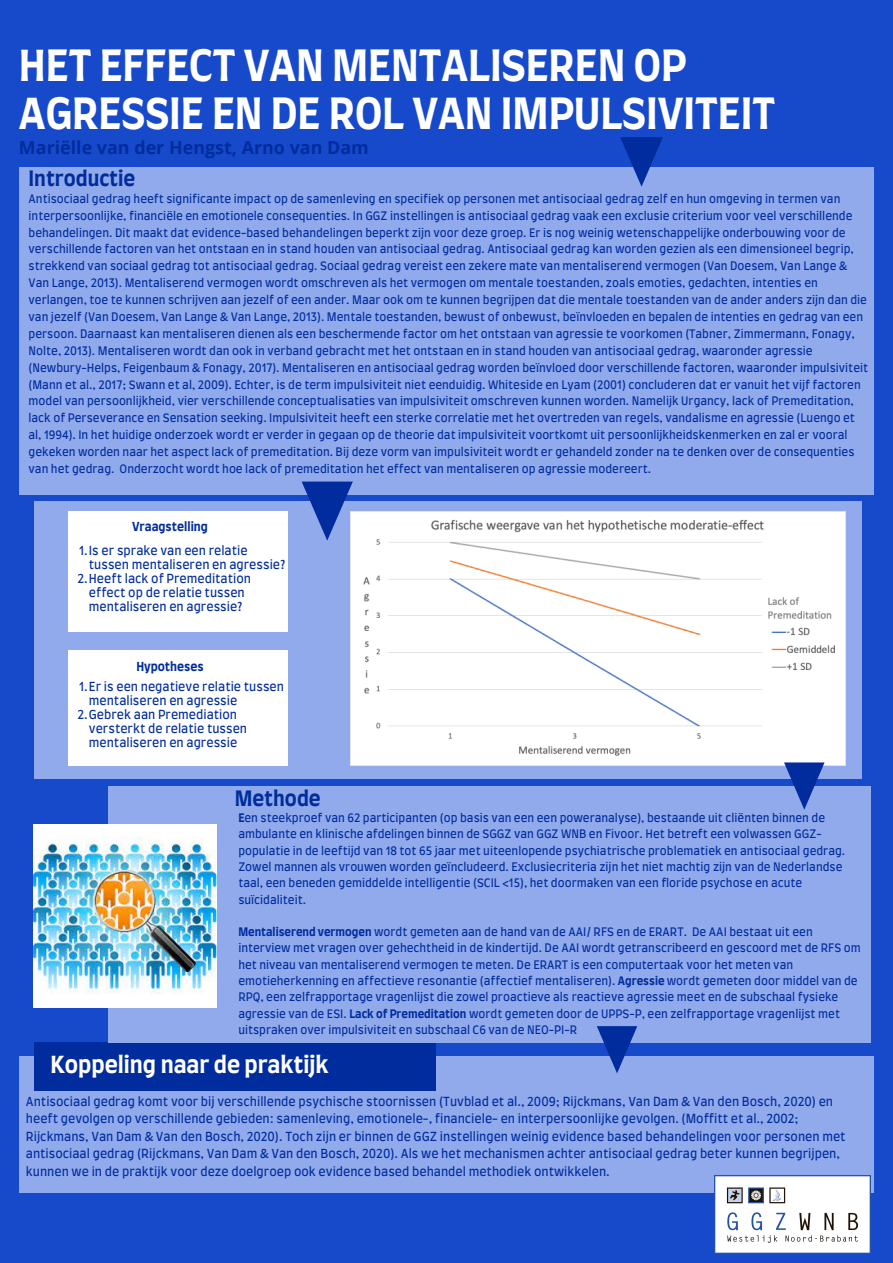
<style>
.page{position:relative;width:893px;height:1263px;background:#1749cb}
.page>*{position:absolute;margin:0;border:0;box-sizing:border-box;transform-origin:0 0}
.t1{font:700 41.25px/49px "Farro";color:#fff}
.t2{font:700 22.5px "Farro";color:#fff}
.t3{font:700 20.25px "Farro";color:#002c9d}
.t4{font:700 17.92px "Open Sans";color:#002c9d}
.t5{font:12px/17.5px "Farro";color:#002c9d}
.t6{font:700 12px "Farro";color:#002c9d}
.t7{font:11.25px/16.9px "Farro";color:#002c9d}
.s1{font-weight:700}
</style>
<div class="page">
<div style="left:19px;top:1056px;width:854px;height:136px;background:#91aaeb"></div>
<div style="left:34px;top:501px;width:827px;height:277px;background:#91aaeb"></div>
<div style="left:34px;top:1042px;width:401px;height:49px;background:#002c9d"></div>
<div style="left:19px;top:167px;width:854px;height:328px;background:#91aaeb"></div>
<svg style="left:620px;top:137px;width:43px;height:50px"></svg>
<div style="left:68px;top:511px;width:220px;height:120px;background:#fff"></div>
<div style="left:68px;top:650px;width:220px;height:116px;background:#fff"></div>
<div style="left:109px;top:786px;width:762px;height:256px;background:#91aaeb"></div>
<img style="left:350px;top:511px;width:495px;height:255px">
<svg style="left:302px;top:482px;width:51px;height:59px"></svg>
<svg style="left:784px;top:762px;width:40px;height:48px"></svg>
<svg style="left:597px;top:1026px;width:40px;height:47px"></svg>
<img style="left:714px;top:1175px;width:156px;height:78px">
<img style="left:34px;top:825px;width:183px;height:182px">
<h1 class="t1" style="left:19px;top:44px;width:757px">HET EFFECT VAN MENTALISEREN OP<br>AGRESSIE EN DE ROL VAN IMPULSIVITEIT</h1>
<h3 class="t4" style="left:19px;top:135px;width:351px">Mariëlle van der Hengst, Arno van Dam</h3>
<h3 class="t3" style="left:29px;top:170px;width:108px">Introductie</h3>
<p class="t7" style="left:29px;top:191px;width:841px">Antisociaal gedrag heeft significante impact op de samenleving en specifiek op personen met antisociaal gedrag zelf en hun omgeving in termen van interpersoonlijke, financiële en emotionele consequenties. In GGZ instellingen is antisociaal gedrag vaak een exclusie criterium voor veel verschillende behandelingen. Dit maakt dat evidence-based behandelingen beperkt zijn voor deze groep. Er is nog weinig wetenschappelijke onderbouwing voor de verschillende factoren van het ontstaan en in stand houden van antisociaal gedrag. Antisociaal gedrag kan worden gezien als een dimensioneel begrip, strekkend van sociaal gedrag tot antisociaal gedrag. Sociaal gedrag vereist een zekere mate van mentaliserend vermogen (Van Doesem, Van Lange &amp; Van Lange, 2013). Mentaliserend vermogen wordt omschreven als het vermogen om mentale toestanden, zoals emoties, gedachten, intenties en verlangen, toe te kunnen schrijven aan jezelf of een ander. Maar ook om te kunnen begrijpen dat die mentale toestanden van de ander anders zijn dan die van jezelf (Van Doesem, Van Lange &amp; Van Lange, 2013). Mentale toestanden, bewust of onbewust, beïnvloeden en bepalen de intenties en gedrag van een persoon. Daarnaast kan mentaliseren dienen als een beschermende factor om het ontstaan van agressie te voorkomen (Tabner, Zimmermann, Fonagy, Nolte, 2013). Mentaliseren wordt dan ook in verband gebracht met het ontstaan en in stand houden van antisociaal gedrag, waaronder agressie (Newbury-Helps, Feigenbaum &amp; Fonagy, 2017). Mentaliseren en antisociaal gedrag worden beïnvloed door verschillende factoren, waaronder impulsiviteit (Mann et al., 2017; Swann et al, 2009). Echter, is de term impulsiviteit niet eenduidig. Whiteside en Lyam (2001) concluderen dat er vanuit het vijf factoren model van persoonlijkheid, vier verschillende conceptualisaties van impulsiviteit omschreven kunnen worden. Namelijk Urgancy, lack of Premeditation, lack of Perseverance en Sensation seeking. Impulsiviteit heeft een sterke correlatie met het overtreden van regels, vandalisme en agressie (Luengo et al, 1994). In het huidige onderzoek wordt er verder in gegaan op de theorie dat impulsiviteit voortkomt uit persoonlijkheidskenmerken en zal er vooral gekeken worden naar het aspect lack of premeditation. Bij deze vorm van impulsiviteit wordt er gehandeld zonder na te denken over de consequenties van het gedrag. Onderzocht wordt hoe lack of premeditation het effect van mentaliseren op agressie modereert.</p>
<p class="t6" style="left:132px;top:521px;width:77px">Vraagstelling</p>
<p class="t5" style="left:79px;top:542px;width:170px">1.Is er sprake van een relatie</p>
<p class="t5" style="left:89px;top:556px;width:198px">tussen mentaliseren en agressie?</p>
<p class="t5" style="left:77px;top:570px;width:175px">2.Heeft lack of Premeditation</p>
<p class="t5" style="left:89px;top:584px;width:157px">effect op de relatie tussen</p>
<p class="t5" style="left:89px;top:599px;width:155px">mentaliseren en agressie?</p>
<p class="t6" style="left:136px;top:661px;width:69px">Hypotheses</p>
<p class="t5" style="left:79px;top:678px;width:206px">1.Er is een negatieve relatie tussen</p>
<p class="t5" style="left:89px;top:692px;width:150px">mentaliseren en agressie</p>
<p class="t5" style="left:77px;top:706px;width:161px">2.Gebrek aan Premediation</p>
<p class="t5" style="left:89px;top:721px;width:160px">versterkt de relatie tussen</p>
<p class="t5" style="left:89px;top:735px;width:150px">mentaliseren en agressie</p>
<h3 class="t3" style="left:235px;top:790px;width:87px">Methode</h3>
<p class="t7" style="left:238px;top:810px;width:608px;line-height:16.4px"><span class="s1">E</span>en steekproef van 62 participanten (op basis van een een poweranalyse), bestaande uit cliënten binnen de ambulante en klinische afdelingen binnen de SGGZ van GGZ WNB en Fivoor. Het betreft een volwassen GGZ&shy;populatie in de leeftijd van 18 tot 65 jaar met uiteenlopende psychiatrische problematiek en antisociaal gedrag.<br>Zowel mannen als vrouwen worden geïncludeerd. Exclusiecriteria zijn het niet machtig zijn van de Nederlandse taal, een beneden gemiddelde intelligentie (SCIL &lt;15), het doormaken van een floride psychose en acute suïcidaliteit.</p>
<p class="t7" style="left:238px;top:924px;width:624px;line-height:16.4px"><span class="s1">Mentaliserend vermogen</span> wordt gemeten aan de hand van de AAI/ RFS en de ERART. De AAI bestaat uit een interview met vragen over gehechtheid in de kindertijd. De AAI wordt getranscribeerd en gescoord met de RFS om het niveau van mentaliserend vermogen te meten. De ERART is een computertaak voor het meten van emotieherkenning en affectieve resonantie (affectief mentaliseren). <span class="s1">Agressie</span> wordt gemeten door middel van de RPQ, een zelfrapportage vragenlijst die zowel proactieve als reactieve agressie meet en de subschaal fysieke agressie van de ESI. <span class="s1">Lack of Premeditation</span> wordt gemeten door de UPPS-P, een zelfrapportage vragenlijst met uitspraken over impulsiviteit en subschaal C6 van de NEO-PI-R</p>
<h2 class="t2" style="left:50px;top:1055px;width:279px">Koppeling naar de praktijk</h2>
<p class="t5" style="left:26px;top:1093px;width:821px">Antisociaal gedrag komt voor bij verschillende psychische stoornissen (Tuvblad et al., 2009; Rijckmans, Van Dam &amp; Van den Bosch, 2020) en heeft gevolgen op verschillende gebieden: samenleving, emotionele-, financiele- en interpersoonlijke gevolgen. (Moffitt et al., 2002; Rijckmans, Van Dam &amp; Van den Bosch, 2020). Toch zijn er binnen de GGZ instellingen weinig evidence based behandelingen voor personen met antisociaal gedrag (Rijckmans, Van Dam &amp; Van den Bosch, 2020). Als we het mechanismen achter antisociaal gedrag beter kunnen begrijpen, kunnen we in de praktijk voor deze doelgroep ook evidence based behandel methodiek ontwikkelen.</p>
</div>
